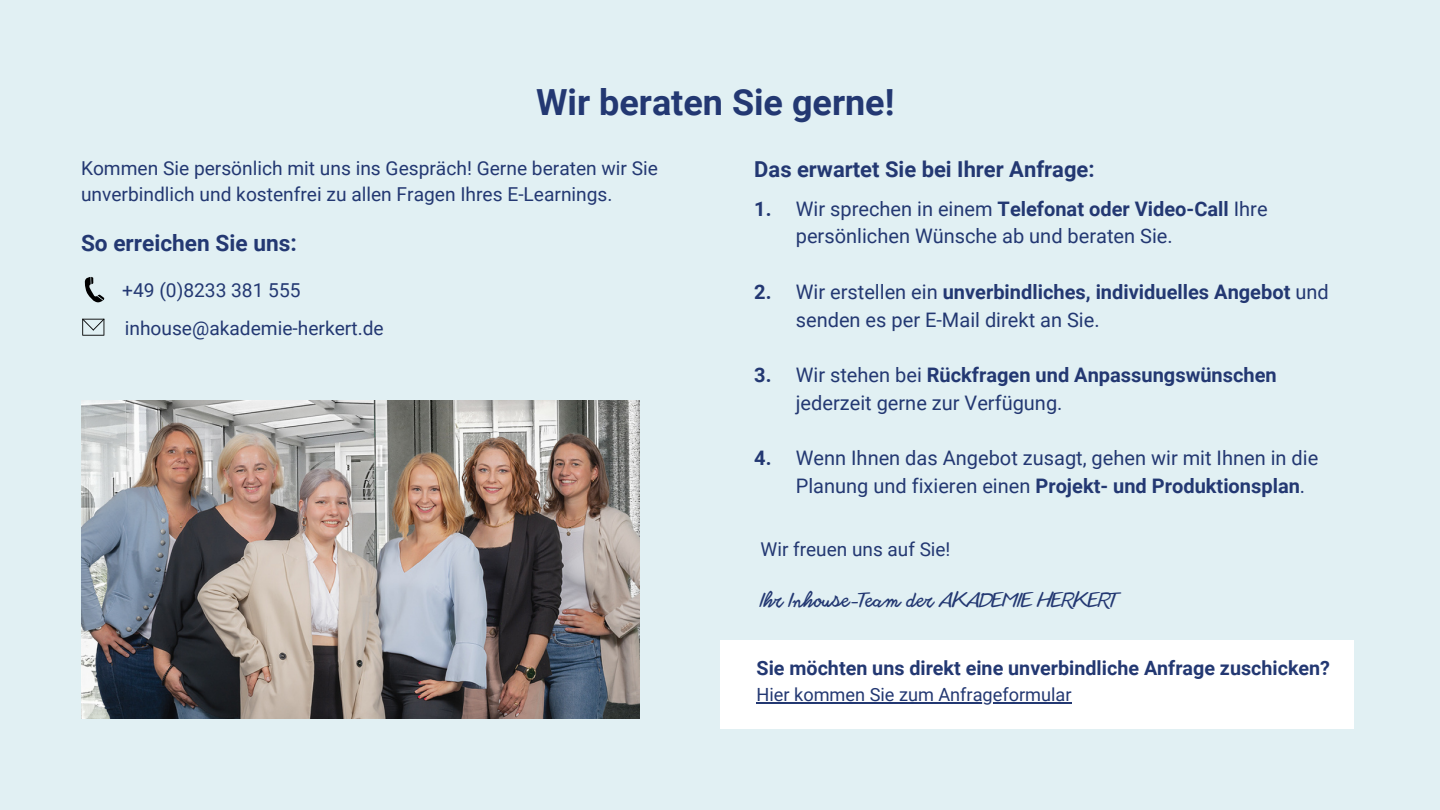
<style>
.page{position:relative;width:1440px;height:810px;background:#e1f0f3}
.page>*{position:absolute;margin:0;border:0;box-sizing:border-box;transform-origin:0 0}
.t1{font:700 36px "Roboto";color:#233872}
.t2{font:700 22.7px "Roboto";color:#233872}
.t3{font:700 22px "Roboto";color:#233872}
.t4{font:20px/27.8px "Roboto";color:#233872}
.t5{font:700 20px "Roboto";color:#233872}
.t6{font:700 19.7px "Roboto";color:#233872}
.t7{font:19.2px/26.2px "Roboto";color:#233872}
.t8{font:300 19px "Another Shabby";color:#233872}
.t9{font:19px "Roboto";color:#233872}
.t10{font:18.2px "Roboto";color:#233872}
.s1{font-weight:700}
</style>
<div class="page">
<svg style="left:85px;top:277px;width:19px;height:26px"></svg>
<svg style="left:82px;top:319px;width:22px;height:17px"></svg>
<img style="left:81px;top:400px;width:559px;height:318px">
<div style="left:720px;top:640px;width:634px;height:89px;background:#fff"></div>
<hr style="left:757px;top:702px;width:315px;height:2px;background:#233872">
<h1 class="t1" style="left:536px;top:82px;width:360px">Wir beraten Sie gerne!</h1>
<p class="t7" style="left:81px;top:155px;width:579px">Kommen Sie persönlich mit uns ins Gespräch! Gerne beraten wir Sie unverbindlich und kostenfrei zu allen Fragen Ihres E-Learnings.</p>
<p class="t3" style="left:754px;top:157px;width:342px">Das erwartet Sie bei Ihrer Anfrage:</p>
<p class="t4" style="left:796px;top:195px;width:473px">Wir sprechen in einem <span class="s1">Telefonat oder Video-Call</span> Ihre persönlichen Wünsche ab und beraten Sie.</p>
<p class="t4" style="left:796px;top:278px;width:534px">Wir erstellen ein <span class="s1">unverbindliches, individuelles Angebot</span> und senden es per E-Mail direkt an Sie.</p>
<p class="t4" style="left:796px;top:361px;width:482px">Wir stehen bei <span class="s1">Rückfragen und Anpassungswünschen </span>jederzeit gerne zur Verfügung.</p>
<p class="t4" style="left:796px;top:445px;width:524px">Wenn Ihnen das Angebot zusagt, gehen wir mit Ihnen in die<br>Planung und fixieren einen <span class="s1">Projekt- und Produktionsplan</span>.</p>
<p class="t5" style="left:754px;top:197px;width:19px">1.</p>
<p class="t2" style="left:81px;top:230px;width:217px">So erreichen Sie uns:</p>
<p class="t7" style="left:122px;top:271px;width:263px;line-height:38px">+49 (0)8233 381 555 inhouse@akademie-herkert.de</p>
<p class="t5" style="left:754px;top:280px;width:19px">2.</p>
<p class="t5" style="left:754px;top:364px;width:19px">3.</p>
<p class="t5" style="left:754px;top:447px;width:19px">4.</p>
<p class="t9" style="left:761px;top:538px;width:192px">Wir freuen uns auf Sie!</p>
<p class="t8" style="left:761px;top:591px;width:358px">Ihr Inhouse-Team der AKADEMIE HERKERT</p>
<p class="t6" style="left:757px;top:657px;width:575px">Sie möchten uns direkt eine unverbindliche Anfrage zuschicken?</p>
<p class="t10" style="left:757px;top:684px;width:317px">Hier kommen Sie zum Anfrageformular</p>
</div>
